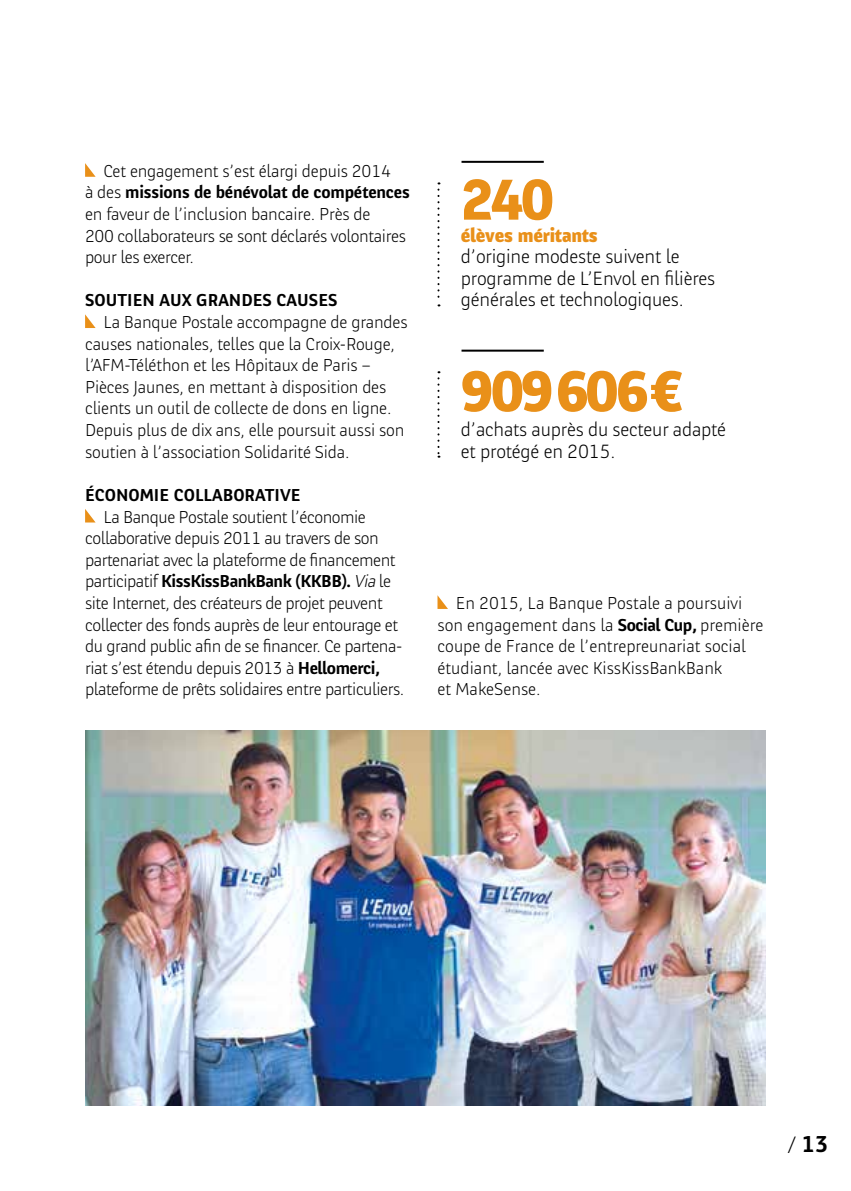
<style>
.page{position:relative;width:851px;height:1191px;background:#fff}
.page>*{position:absolute;margin:0;border:0;box-sizing:border-box;transform-origin:0 0}
.t1{font:800 60px "Banque Post";letter-spacing:-.05em;color:#e99019}
.t2{font:700 24px "Banque Post";color:#000}
.t3{font:300 20px/21.6px "Banque Post";letter-spacing:-.01em;color:#000}
.t4{font:800 20px "Banque Post";letter-spacing:-.01em;color:#e99019}
.t5{font:300 18px/21.6px "Banque Post";letter-spacing:-.01em;color:#000}
.t6{font:700 18px "Banque Post";color:#000}
.s1{font-weight:700}
.s2{font-style:italic}
.s3{font-weight:300;font-size:22px}
</style>
<div class="page">
<img style="left:85px;top:730px;width:680px;height:376px">
<svg style="left:437px;top:182px;width:2px;height:124px"></svg>
<hr style="left:461px;top:161px;width:82px;height:2px;background:#000">
<svg style="left:85px;top:163px;width:11px;height:14px"></svg>
<svg style="left:85px;top:314px;width:11px;height:14px"></svg>
<svg style="left:85px;top:509px;width:10px;height:13px"></svg>
<svg style="left:437px;top:371px;width:2px;height:87px"></svg>
<hr style="left:461px;top:350px;width:82px;height:2px;background:#000">
<svg style="left:437px;top:595px;width:11px;height:14px"></svg>
<p class="t5" style="left:85px;top:160px;width:326px;text-indent:18px">Cet engagement s’est élargi depuis 2014<br>à des <span class="s1">missions de bénévolat de compétences </span>en faveur de l’inclusion bancaire. Près de<br>200 collaborateurs se sont déclarés volontaires pour les exercer.</p>
<p class="t6" style="left:85px;top:291px;width:254px">SOUTIEN AUX GRANDES CAUSES</p>
<p class="t5" style="left:85px;top:311px;width:324px;text-indent:18px">La Banque Postale accompagne de grandes causes nationales, telles que la Croix-Rouge, l’AFM-Téléthon et les Hôpitaux de Paris – Pièces Jaunes, en mettant à disposition des clients un outil de collecte de dons en ligne.<br>Depuis plus de dix ans, elle poursuit aussi son soutien à l’association Solidarité Sida.</p>
<p class="t6" style="left:85px;top:485px;width:217px">ÉCONOMIE COLLABORATIVE</p>
<p class="t5" style="left:85px;top:506px;width:321px;text-indent:18px">La Banque Postale soutient l’économie collaborative depuis 2011 au travers de son partenariat avec la plateforme de financement participatif <span class="s1">KissKissBankBank (KKBB).</span> <span class="s2">Via</span> le site Internet, des créateurs de projet peuvent collecter des fonds auprès de leur entourage et du grand public afin de se financer. Ce partena&shy;riat s’est étendu depuis 2013 à <span class="s1">Hellomerci, </span>plateforme de prêts solidaires entre particuliers.</p>
<h1 class="t1" style="left:461px;top:167px;width:94px">240</h1>
<p class="t4" style="left:461px;top:224px;width:138px">élèves méritants</p>
<p class="t3" style="left:461px;top:246px;width:256px">d’origine modeste suivent le programme de L’Envol en filières générales et technologiques.</p>
<h1 class="t1" style="left:461px;top:359px;width:224px">909606€</h1>
<p class="t3" style="left:461px;top:419px;width:267px">d’achats auprès du secteur adapté et protégé en 2015.</p>
<p class="t5" style="left:437px;top:592px;width:327px;text-indent:18px">En 2015, La Banque Postale a poursuivi son engagement dans la <span class="s1">Social Cup,</span> première coupe de France de l’entrepreunariat social étudiant, lancée avec KissKissBankBank<br>et MakeSense.</p>
<h2 class="t2" style="left:787px;top:1131px;width:43px"><span class="s3">/</span> 13</h2>
</div>
